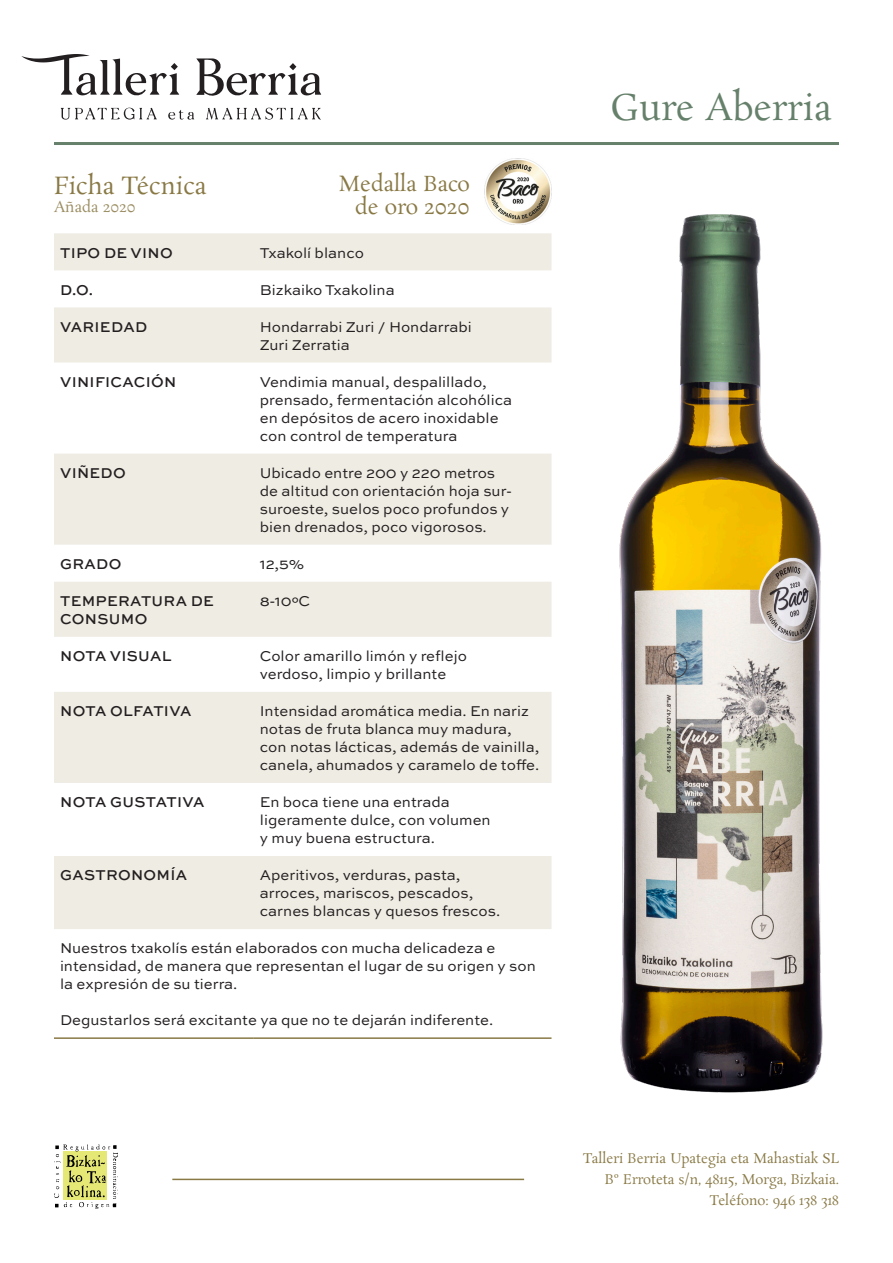
<style>
.page{position:relative;width:893px;height:1263px;background:#fff}
.page>*{position:absolute;margin:0;border:0;box-sizing:border-box;transform-origin:0 0}
.t1{font:36px "Rosarivo";color:#66816b}
.t2{font:24px "Rosarivo";color:#897945}
.t3{font:21px/22.5px "Rosarivo";color:#897945;text-align:right}
.t4{font:15px/18px "Sweet Sans Pro";color:#231f20}
.t5{font:500 15px/18px "Sweet Sans Pro";letter-spacing:.02em;color:#231f20}
.t6{font:15px "Rosarivo";color:#9b8d62}
.t7{font:13.5px "Rosarivo";color:#897945}
</style>
<div class="page">
<img style="left:619px;top:214px;width:204px;height:879px">
<svg style="left:54px;top:233px;width:497px;height:696px;fill:#efece4"></svg>
<hr style="left:54px;top:1037px;width:200px;height:2px;background:#897945">
<hr style="left:254px;top:1037px;width:297px;height:2px;background:#897945">
<svg style="left:21px;top:54px;width:300px;height:66px"></svg>
<hr style="left:54px;top:142px;width:785px;height:3px;background:#66816b">
<svg style="left:54px;top:1144px;width:64px;height:65px"></svg>
<hr style="left:172px;top:1179px;width:352px;height:1px;background:#897945">
<img style="left:485px;top:159px;width:66px;height:66px">
<p class="t3" style="left:339px;top:174px;width:133px">Medalla Baco de oro 2020</p>
<p class="t2" style="left:54px;top:171px;width:154px">Ficha Técnica</p>
<p class="t6" style="left:54px;top:198px;width:83px">Añada 2020</p>
<p class="t5" style="left:60px;top:243px;width:114px">TIPO DE VINO</p>
<p class="t4" style="left:260px;top:243px;width:106px">Txakolí blanco</p>
<p class="t5" style="left:60px;top:280px;width:34px">D.O.</p>
<p class="t4" style="left:260px;top:280px;width:136px">Bizkaiko Txakolina</p>
<p class="t5" style="left:60px;top:317px;width:89px">VARIEDAD</p>
<p class="t4" style="left:260px;top:317px;width:213px">Hondarrabi Zuri / Hondarrabi<br>Zuri Zerratia</p>
<p class="t5" style="left:60px;top:372px;width:118px">VINIFICACIÓN</p>
<p class="t4" style="left:260px;top:372px;width:254px">Vendimia manual, despalillado, prensado, fermentación alcohólica en depósitos de acero inoxidable con control de temperatura</p>
<p class="t5" style="left:60px;top:463px;width:67px">VIÑEDO</p>
<p class="t4" style="left:260px;top:463px;width:254px">Ubicado entre 200 y 220 metros de altitud con orientación hoja sur&shy;suroeste, suelos poco profundos y bien drenados, poco vigorosos.</p>
<p class="t5" style="left:60px;top:554px;width:63px">GRADO</p>
<p class="t4" style="left:260px;top:554px;width:46px">12,5%</p>
<p class="t5" style="left:60px;top:591px;width:155px">TEMPERATURA DE<br>CONSUMO</p>
<p class="t4" style="left:260px;top:591px;width:52px">8-10ºC</p>
<p class="t5" style="left:60px;top:646px;width:113px">NOTA VISUAL</p>
<p class="t4" style="left:260px;top:646px;width:209px">Color amarillo limón y reflejo verdoso, limpio y brillante</p>
<p class="t5" style="left:60px;top:701px;width:133px">NOTA OLFATIVA</p>
<p class="t4" style="left:260px;top:701px;width:281px">Intensidad aromática media. En nariz notas de fruta blanca muy madura, con notas lácticas, además de vainilla, canela, ahumados y caramelo de toffe.</p>
<p class="t5" style="left:60px;top:792px;width:146px">NOTA GUSTATIVA</p>
<p class="t4" style="left:260px;top:793px;width:232px">En boca tiene una entrada ligeramente dulce, con volumen y muy buena estructura.</p>
<p class="t5" style="left:60px;top:866px;width:129px">GASTRONOMÍA</p>
<p class="t4" style="left:260px;top:866px;width:242px">Aperitivos, verduras, pasta, arroces, mariscos, pescados, carnes blancas y quesos frescos.</p>
<p class="t4" style="left:60px;top:939px;width:477px">Nuestros txakolís están elaborados con mucha delicadeza e intensidad, de manera que representan el lugar de su origen y son la expresión de su tierra.</p>
<p class="t4" style="left:60px;top:1011px;width:435px">Degustarlos será excitante ya que no te dejarán indiferente.</p>
<p class="t1" style="left:610px;top:85px;width:223px">Gure Aberria</p>
<p class="t7" style="left:583px;top:1150px;width:257px">Talleri Berria Upategia eta Mahastiak SL</p>
<p class="t7" style="left:605px;top:1171px;width:236px">Bº Erroteta s/n, 48115, Morga, Bizkaia.</p>
<p class="t7" style="left:710px;top:1192px;width:131px">Teléfono: 946 138 318</p>
</div>
